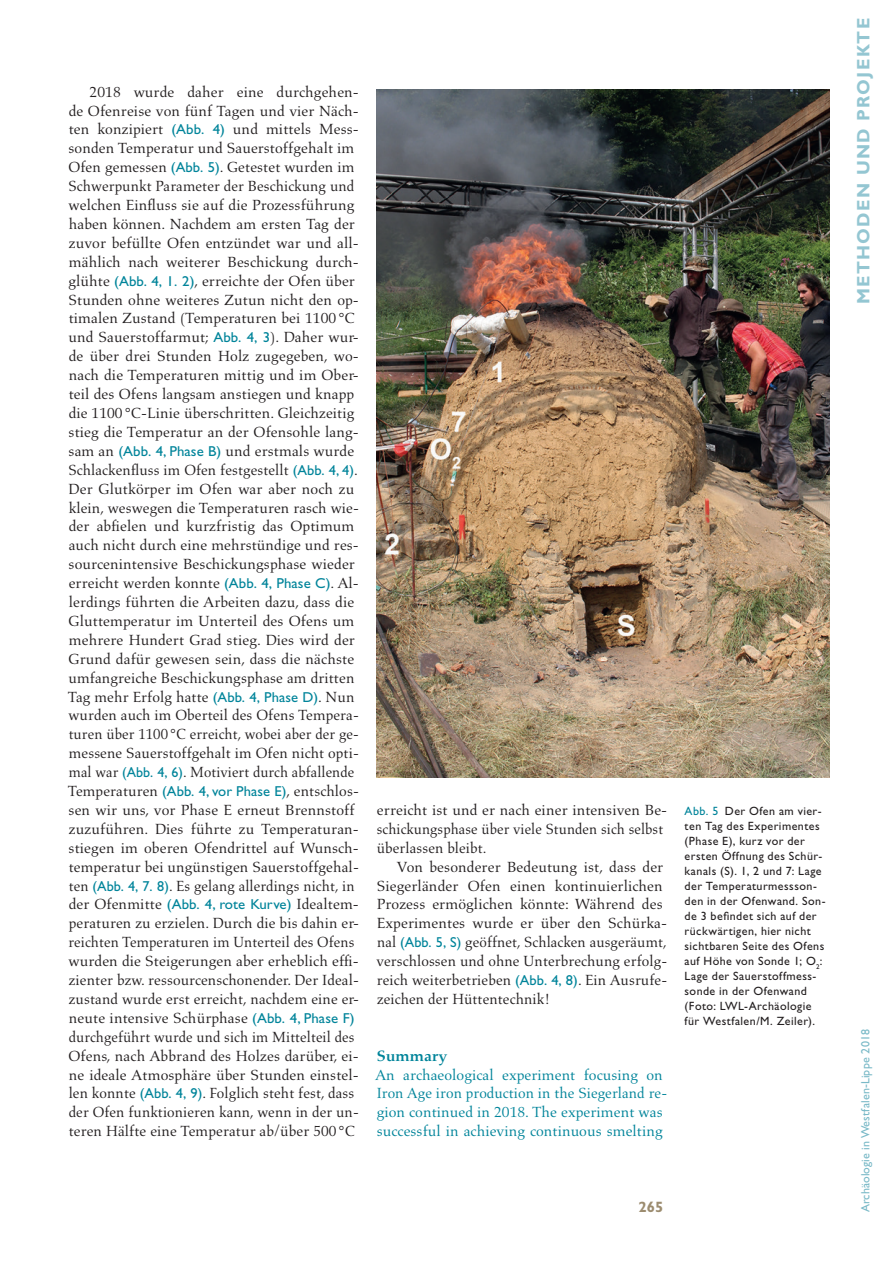
<style>
.page{position:relative;width:893px;height:1263px;background:#fff}
.page>*{position:absolute;margin:0;border:0;box-sizing:border-box;transform-origin:0 0}
.t1{font:18px "Gill Sans Std Bold 9";letter-spacing:.07em;color:#94c6d2}
.t2{font:15px/18.9px "Aldus LT Std";letter-spacing:.005em;color:#231f20}
.t3{font:15px/18.9px "Aldus LT Std";letter-spacing:.005em;color:#00849a}
.t4{font:700 15px "Aldus Nova";letter-spacing:.015em;color:#00849a}
.t5{font:700 15px "Gill Sans Std";color:#9c8c6f}
.t6{font:12px/15px "Gill Sans Std";letter-spacing:.035em;color:#231f20}
.t7{font:12px "Gill Sans Std 11";letter-spacing:.01em;color:#79b9c7}
.s1{font-family:"Gill Sans Std";font-size:14.4px;color:#00849a}
.s2{color:#00849a}
</style>
<div class="page">
<img style="left:376px;top:90px;width:453px;height:687px">
<p class="t2" style="left:68px;top:82px;width:293px;text-indent:22px">2018 wurde daher eine durchgehen&shy;de Ofenreise von fünf Tagen und vier Näch&shy;ten konzipiert <span class="s1">(Abb. 4)</span> und mittels Mess&shy;sonden Temperatur und Sauerstoffgehalt im Ofen gemessen <span class="s1">(Abb. 5)</span>. Getestet wurden im Schwerpunkt Parameter der Beschickung und welchen Einfluss sie auf die Prozessführung haben können. Nachdem am ersten Tag der zuvor befüllte Ofen entzündet war und all&shy;mählich nach weiterer Beschickung durch&shy;glühte <span class="s1">(Abb. 4, 1. 2)</span>, erreichte der Ofen über Stunden ohne weiteres Zutun nicht den op&shy;timalen Zustand (Temperaturen bei 1100 °C und Sauerstoffarmut; <span class="s1">Abb. 4, 3</span>). Daher wur&shy;de über drei Stunden Holz zugegeben, wo&shy;nach die Temperaturen mittig und im Ober&shy;teil des Ofens langsam anstiegen und knapp die 1100 °C-Linie überschritten. Gleichzeitig stieg die Temperatur an der Ofensohle lang&shy;sam an <span class="s1">(Abb. 4, Phase B)</span> und erstmals wurde Schlackenfluss im Ofen festgestellt <span class="s1">(Abb. 4, 4)</span>.<br>Der Glutkörper im Ofen war aber noch zu klein, weswegen die Temperaturen rasch wie&shy;der abfielen und kurzfristig das Optimum auch nicht durch eine mehrstündige und res&shy;sourcenintensive Beschickungsphase wieder erreicht werden konnte <span class="s1">(Abb. 4, Phase C)</span>. Al&shy;lerdings führten die Arbeiten dazu, dass die Gluttemperatur im Unterteil des Ofens um mehrere Hundert Grad stieg. Dies wird der Grund dafür gewesen sein, dass die nächste umfangreiche Beschickungsphase am dritten Tag mehr Erfolg hatte <span class="s1">(Abb. 4, Phase D)</span>. Nun wurden auch im Oberteil des Ofens Tempera&shy;turen über 1100 °C erreicht, wobei aber der ge&shy;messene Sauerstoffgehalt im Ofen nicht opti&shy;mal war <span class="s1">(Abb. 4, 6)</span>. Motiviert durch abfallende Temperaturen <span class="s1">(Abb. 4, vor Phase E)</span>, entschlos&shy;sen wir uns, vor Phase E erneut Brennstoff zuzuführen. Dies führte zu Temperaturan&shy;stiegen im oberen Ofendrittel auf Wunsch&shy;temperatur bei ungünstigen Sauerstoffgehal&shy;ten <span class="s1">(Abb. 4, 7. 8)</span>. Es gelang allerdings nicht, in der Ofenmitte <span class="s1">(Abb. 4, rote Kurve)</span> Idealtem&shy;peraturen zu erzielen. Durch die bis dahin er&shy;reichten Temperaturen im Unterteil des Ofens wurden die Steigerungen aber erheblich effi&shy;zienter bzw. ressourcenschonender. Der Ideal&shy;zustand wurde erst erreicht, nachdem eine er&shy;neute intensive Schürphase <span class="s1">(Abb. 4, Phase F) </span>durchgeführt wurde und sich im Mittelteil des Ofens, nach Abbrand des Holzes darüber, ei&shy;ne ideale Atmosphäre über Stunden einstel&shy;len konnte <span class="s1">(Abb. 4, 9)</span>. Folglich steht fest, dass der Ofen funktionieren kann, wenn in der un&shy;teren Hälfte eine Temperatur ab/über 500 °C</p>
<p class="t2" style="left:377px;top:801px;width:292px">erreicht ist und er nach einer intensiven Be&shy;schickungsphase über viele Stunden sich selbst überlassen bleibt.</p>
<p class="t2" style="left:377px;top:857px;width:292px;text-indent:20px">Von besonderer Bedeutung ist, dass der Siegerländer Ofen einen kontinuierlichen Prozess ermöglichen könnte: Während des Experimentes wurde er über den Schürka&shy;nal <span class="s1">(Abb. 5, S)</span> geöffnet, Schlacken ausgeräumt, verschlossen und ohne Unterbrechung erfolg&shy;reich weiterbetrieben <span class="s1">(Abb. 4, 8)</span>. Ein Ausrufe&shy;zeichen der Hüttentechnik!</p>
<p class="t4" style="left:377px;top:1047px;width:71px">Summary</p>
<p class="t3" style="left:375px;top:1065px;width:294px">An archaeological experiment focusing on Iron Age iron production in the Siegerland re&shy;gion continued in 2018. The experiment was successful in achieving continuous smelting</p>
<p class="t6" style="left:685px;top:803px;width:142px"><span class="s2">Abb. 5</span> Der Ofen am vier&shy;ten Tag des Experimentes (Phase E), kurz vor der ersten Öffnung des Schür&shy;kanals (S). 1, 2 und 7: Lage der Temperaturmessson&shy;den in der Ofenwand. Son&shy;de 3 befindet sich auf der rückwärtigen, hier nicht sichtbaren Seite des Ofens auf Höhe von Sonde 1; O<sub>2</sub>:<br>Lage der Sauerstoffmess&shy;sonde in der Ofenwand (Foto: LWL-Archäologie für Westfalen/M. Zeiler).</p>
<p class="t5" style="left:638px;top:1198px;width:26px">265</p>
<p class="t1" style="left:853px;top:304px;width:287px;rotate:-90deg">METHODEN UND PROJEKTE</p>
<p class="t7" style="left:859px;top:1212px;width:184px;rotate:-90deg">Archäologie in Westfalen-Lippe 2018</p>
</div>
